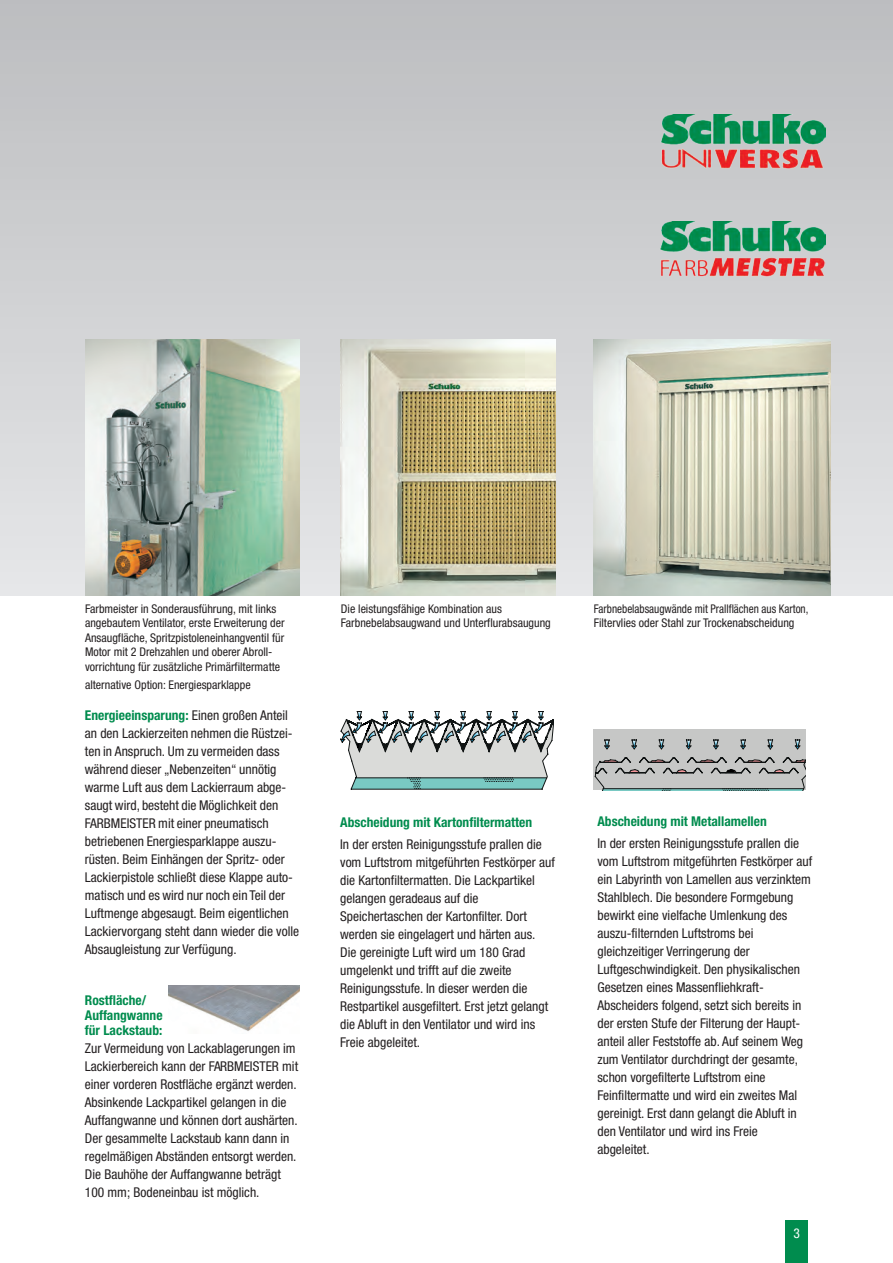
<style>
.page{position:relative;width:893px;height:1263px;background:#fff}
.page>*{position:absolute;margin:0;border:0;box-sizing:border-box;transform-origin:0 0}
.Grundtext{font:condensed 13.5px/18px "Helvetica Neue LT Pro";color:#231f20}
.Grundtext-2{font:700 condensed 13.5px/15px "Helvetica Neue LT Pro";color:#008c4e}
.t1{font:condensed 13.5px "Helvetica Neue LT Pro";color:#fff}
.Grundtext-3{font:condensed 13.2px "Helvetica Neue LT Pro";color:#231f20}
.Grundtext-4{font:condensed 12px/14.4px "Helvetica Neue LT Pro";color:#231f20}
.Grundtext-5{font:condensed 12px/14.4px "Helvetica Neue LT Pro";color:#231f20;scale:.93 1}
.s1{font-weight:700;color:#008c4e}
.s2{font-size:13.2px}
.s3{font-size:13.5px}
</style>
<div class="page">
<div style="left:0;top:0;width:893px;height:595px;background:linear-gradient(to bottom,#bcbdbf,#e6e7e9)"></div>
<div style="left:785px;top:1220px;width:23px;height:43px;background:#008c4e"></div>
<img style="left:169px;top:985px;width:131px;height:46px">
<img style="left:85px;top:339px;width:215px;height:256px">
<img style="left:660px;top:115px;width:166px;height:55px">
<img style="left:660px;top:221px;width:166px;height:57px">
<svg style="left:340px;top:711px;width:214px;height:79px"></svg>
<div style="left:593px;top:729px;width:213px;height:61px;background:#c6c7c6"></div>
<svg style="left:595px;top:740px;width:211px;height:50px"></svg>
<img style="left:341px;top:339px;width:215px;height:256px">
<img style="left:594px;top:339px;width:237px;height:256px">
<p class="Grundtext-4" style="left:85px;top:601px;width:201px">Farbmeister in Sonderausführung, mit links angebautem Ventilator, erste Erweiterung der Ansaugfläche, Spritzpistoleneinhangventil für Motor mit 2 Drehzahlen und oberer Abroll&shy;vorrichtung für zusätzliche Primärfiltermatte</p>
<p class="Grundtext-4" style="left:85px;top:678px;width:167px">alternative Option: Energiesparklappe</p>
<p class="Grundtext" style="left:85px;top:706px;width:216px"><span class="s1">Energieeinsparung:</span> Einen großen Anteil an den Lackierzeiten nehmen die Rüstzei&shy;ten in Anspruch. Um zu vermeiden dass während dieser „Nebenzeiten“ unnötig warme Luft aus dem Lackierraum abge&shy;saugt wird, besteht die Möglichkeit den FARBMEISTER mit einer pneumatisch betriebenen Energiesparklappe auszu&shy;rüsten. Beim Einhängen der Spritz- oder Lackierpistole schließt diese Klappe auto&shy;matisch und es wird nur noch ein Teil der Luftmenge abgesaugt. Beim eigentlichen Lackiervorgang steht dann wieder die volle Absaugleistung zur Verfügung.</p>
<p class="Grundtext-2" style="left:85px;top:993px;width:79px">Rostfläche/<br>Auffangwanne für Lackstaub:</p>
<p class="Grundtext" style="left:85px;top:1039px;width:215px">Zur Vermeidung von Lackablagerungen im Lackierbereich kann der FARBMEISTER mit einer vorderen Rostfläche ergänzt werden.<br>Absinkende Lackpartikel gelangen in die Auffangwanne und können dort aushärten.<br>Der gesammelte Lackstaub kann <span class="s2">dann in</span></p>
<p class="Grundtext-3" style="left:85px;top:1149px;width:213px">regelmäßigen Abständen entsorgt werden<span class="s3">.</span></p>
<p class="Grundtext" style="left:85px;top:1165px;width:198px">Die Bauhöhe der Auffangwanne beträgt<br>100 mm; Bodeneinbau ist möglich.</p>
<p class="Grundtext-4" style="left:341px;top:601px;width:211px">Die leistungsfähige Kombination aus<br>Farbnebelabsaugwand und Unterflurabsaugung</p>
<p class="Grundtext-5" style="left:594px;top:601px;width:232px">Farbnebelabsaugwände mit Prallflächen aus Karton,<br>Filtervlies oder Stahl zur Trockenabscheidung</p>
<p class="Grundtext-2" style="left:340px;top:814px;width:194px">Abscheidung mit Kartonfiltermatten</p>
<p class="Grundtext" style="left:340px;top:835px;width:216px">In der ersten Reinigungsstufe prallen die vom Luftstrom mitgeführten Festkörper auf die Kartonfiltermatten. Die Lackpartikel gelangen geradeaus auf die Speichertaschen der Kartonfilter. Dort werden sie eingelagert und härten aus.</p>
<p class="Grundtext" style="left:340px;top:943px;width:210px">Die gereinigte Luft wird um 180 Grad umgelenkt und trifft auf die zweite Reinigungsstufe. In dieser werden die Restpartikel ausgefiltert. Erst jetzt gelangt die Abluft in den Ventilator und wird ins Freie abgeleitet.</p>
<p class="Grundtext-2" style="left:597px;top:814px;width:171px">Abscheidung mit Metallamellen</p>
<p class="Grundtext" style="left:597px;top:834px;width:216px">In der ersten Reinigungsstufe prallen die vom Luftstrom mitgeführten Festkörper auf ein Labyrinth von Lamellen aus verzinktem Stahlblech. Die besondere Formgebung bewirkt eine vielfache Umlenkung des auszu-filternden Luftstroms bei gleichzeitiger Verringerung der Luftgeschwindigkeit. Den physikalischen Gesetzen eines Massenfliehkraft-Abscheiders folgend, setzt sich bereits in der ersten Stufe der Filterung der Haupt&shy;anteil aller Feststoffe ab. Auf seinem <span class="s2">Weg</span></p>
<p class="Grundtext-3" style="left:597px;top:1052px;width:202px">zum Ventilator durchdringt der gesamte,</p>
<p class="Grundtext" style="left:597px;top:1068px;width:201px">schon vorgefilterte Luftstrom eine Feinfiltermatte und wird ein zweites Mal gereinigt. Erst dann gelangt die Abluft in den Ventilator und wird ins Freie abgeleitet.</p>
<p class="t1" style="left:793px;top:1226px;width:8px">3</p>
</div>
